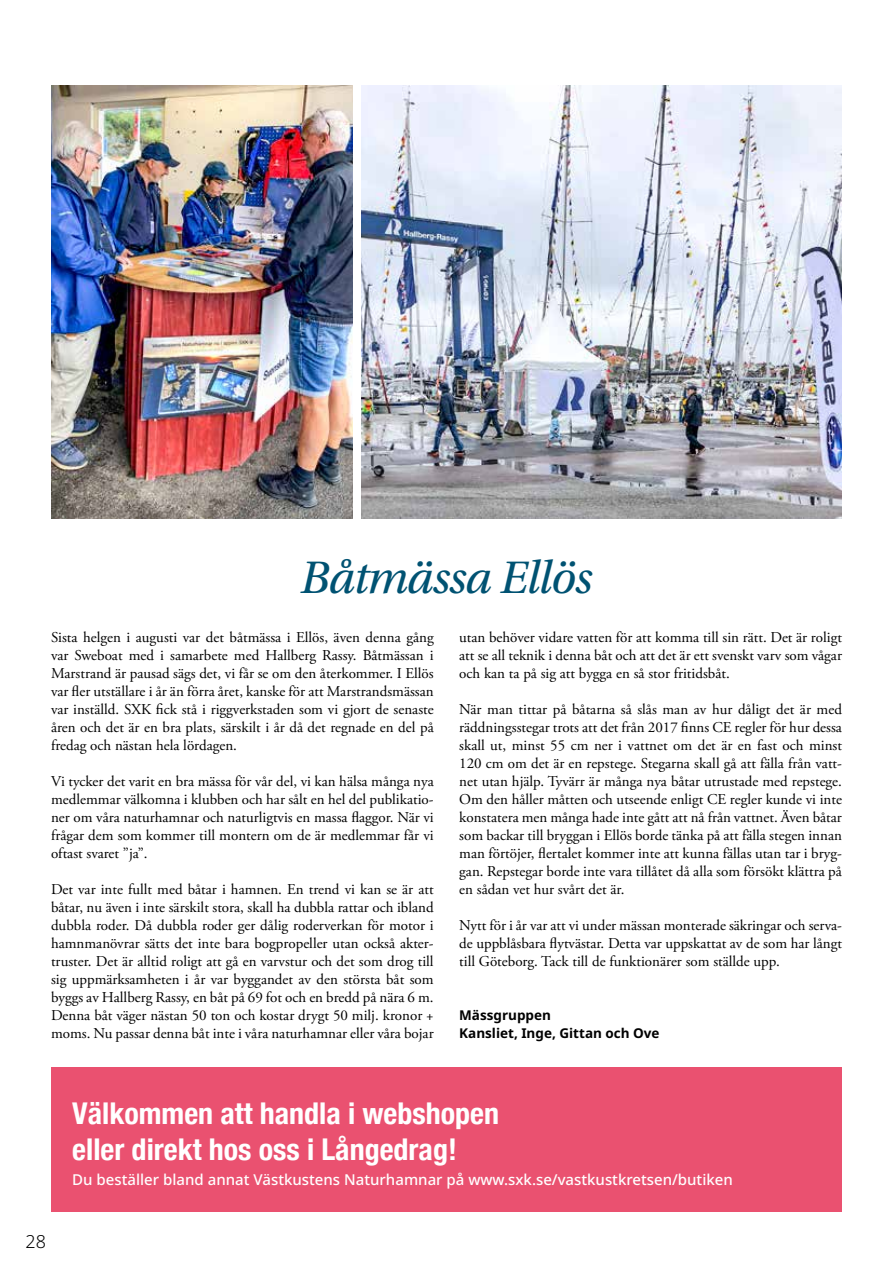
<style>
.page{position:relative;width:893px;height:1263px;background:#fff}
.page>*{position:absolute;margin:0;border:0;box-sizing:border-box;transform-origin:0 0}
.t1{font:italic 48px "Utopia Std";letter-spacing:-.02em;color:#005272}
.t2{font:700 condensed 30px/36px "Helvetica Neue";color:#fff}
.t3{font:300 18px "Noto Sans";color:#000}
.t4{font:15px/18px "Adobe Garamond Pro";color:#000;text-align:justify}
.t5{font:500 15px "Noto Sans";color:#fff}
.t6{font:700 13.5px/18px "Noto Sans";color:#000}
</style>
<div class="page">
<img style="left:361px;top:85px;width:481px;height:434px">
<img style="left:51px;top:85px;width:302px;height:434px">
<div style="left:51px;top:1068px;width:791px;height:144px;background:#ea5170"></div>
<h1 class="t1" style="left:301px;top:551px;width:293px">Båtmässa Ellös</h1>
<p class="t4" style="left:51px;top:629px;width:384px">Sista helgen i augusti var det båtmässa i Ellös, även denna gång var Sweboat med i samarbete med Hallberg Rassy. Båtmässan i Marstrand är pausad sägs det, vi får se om den återkommer. I Ellös var fler utställare i år än förra året, kanske för att Marstrandsmässan var inställd. SXK fick stå i riggverkstaden som vi gjort de senaste åren och det är en bra plats, särskilt i år då det regnade en del på fredag och nästan hela lördagen.</p>
<p class="t4" style="left:51px;top:773px;width:384px">Vi tycker det varit en bra mässa för vår del, vi kan hälsa många nya medlemmar välkomna i klubben och har sålt en hel del publikatio&shy;ner om våra naturhamnar och naturligtvis en massa flaggor. När vi frågar dem som kommer till montern om de är medlemmar får vi oftast svaret ”ja”.</p>
<p class="t4" style="left:51px;top:881px;width:384px">Det var inte fullt med båtar i hamnen. En trend vi kan se är att båtar, nu även i inte särskilt stora, skall ha dubbla rattar och ibland dubbla roder. Då dubbla roder ger dålig roderverkan för motor i hamnmanövrar sätts det inte bara bogpropeller utan också akter&shy;truster. Det är alltid roligt att gå en varvstur och det som drog till sig uppmärksamheten i år var byggandet av den största båt som byggs av Hallberg Rassy, en båt på 69 fot och en bredd på nära 6 m.<br>Denna båt väger nästan 50 ton och kostar drygt 50 milj. kronor + moms. Nu passar denna båt inte i våra naturhamnar eller våra bojar</p>
<p class="t4" style="left:459px;top:629px;width:384px">utan behöver vidare vatten för att komma till sin rätt. Det är roligt att se all teknik i denna båt och att det är ett svenskt varv som vågar och kan ta på sig att bygga en så stor fritidsbåt.</p>
<p class="t4" style="left:459px;top:701px;width:384px">När man tittar på båtarna så slås man av hur dåligt det är med räddningsstegar trots att det från 2017 finns CE regler för hur dessa skall ut, minst 55 cm ner i vattnet om det är en fast och minst 120 cm om det är en repstege. Stegarna skall gå att fälla från vatt&shy;net utan hjälp. Tyvärr är många nya båtar utrustade med repstege.<br>Om den håller måtten och utseende enligt CE regler kunde vi inte konstatera men många hade inte gått att nå från vattnet. Även båtar som backar till bryggan i Ellös borde tänka på att fälla stegen innan man förtöjer, flertalet kommer inte att kunna fällas utan tar i bryg&shy;gan. Repstegar borde inte vara tillåtet då alla som försökt klättra på en sådan vet hur svårt det är.</p>
<p class="t4" style="left:459px;top:917px;width:384px">Nytt för i år var att vi under mässan monterade säkringar och serva&shy;de uppblåsbara flytvästar. Detta var uppskattat av de som har långt till Göteborg. Tack till de funktionärer som ställde upp.</p>
<p class="t6" style="left:459px;top:1007px;width:202px">Mässgruppen<br>Kansliet, Inge, Gittan och Ove</p>
<p class="t3" style="left:26px;top:1228px;width:22px">28</p>
<h2 class="t2" style="left:72px;top:1093px;width:428px">Välkommen att handla i webshopen eller direkt hos oss i Långedrag!</h2>
<p class="t5" style="left:72px;top:1169px;width:662px">Du beställer bland annat Västkustens Naturhamnar på www.sxk.se/vastkustkretsen/butiken</p>
</div>
